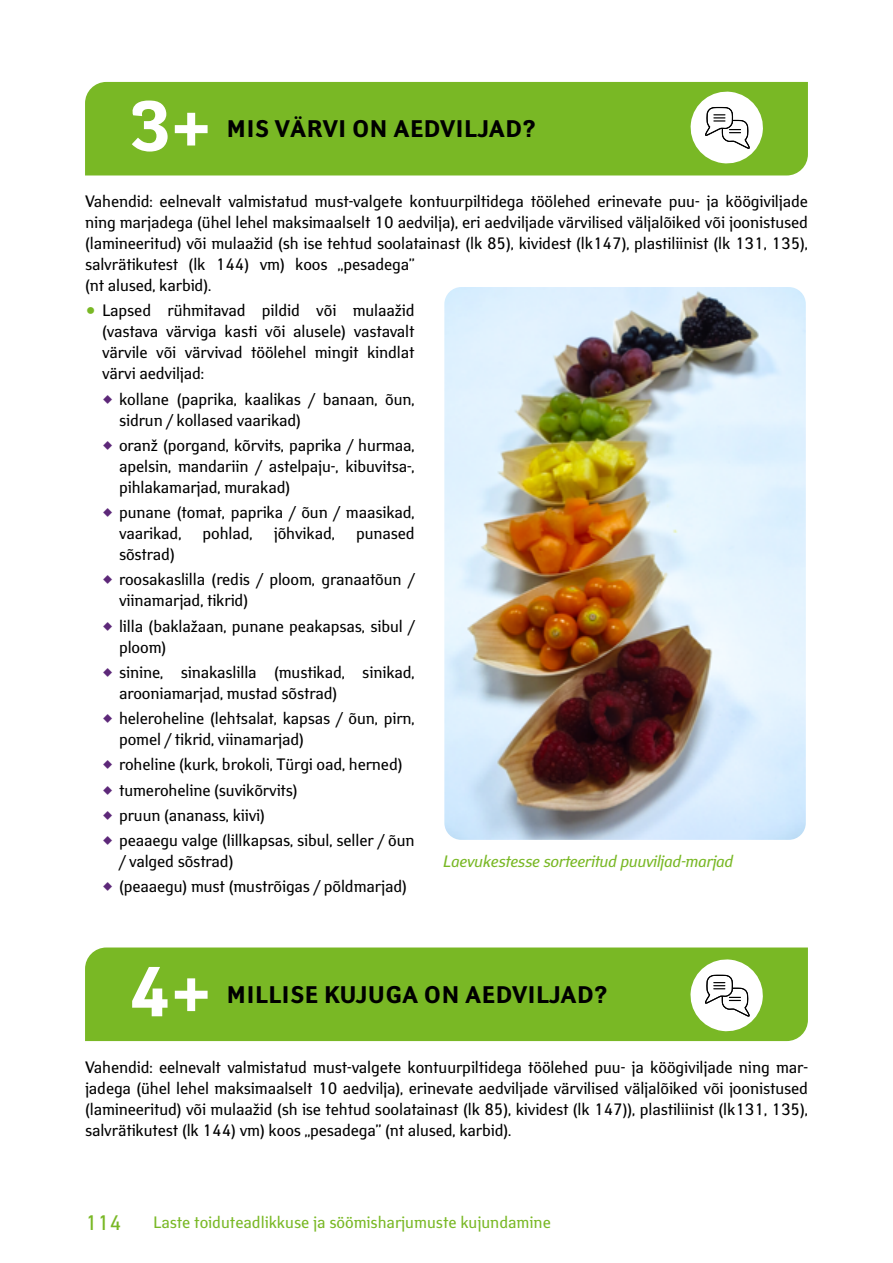
<style>
.page{position:relative;width:893px;height:1263px;background:#fff}
.page>*{position:absolute;margin:0;border:0;box-sizing:border-box;transform-origin:0 0}
.t1{font:700 70.5px "Yanus";color:#fff}
.t2{font:700 24px "Yanus";letter-spacing:.005em;color:#000}
.t3{font:21px "Yanus";color:#79b825}
.t4{font:16.5px/21px "Yanus";letter-spacing:-.005em;color:#000}
.t5{font:16.5px "Yanus";color:#79b825}
.t6{font:italic 16.5px "Yanus";letter-spacing:-.01em;color:#79b825}
.s1{color:#5d2879}
</style>
<div class="page">
<div style="left:85px;top:82px;width:723px;height:93px;background:#79b825"></div>
<div style="left:85px;top:947px;width:723px;height:94px;background:#79b825"></div>
<svg style="left:691px;top:92px;width:72px;height:71px"></svg>
<svg style="left:690px;top:959px;width:73px;height:72px"></svg>
<img style="left:444px;top:287px;width:362px;height:553px">
<h1 class="t1" style="left:128px;top:85px;width:84px">3+</h1>
<h2 class="t2" style="left:227px;top:115px;width:311px">MIS VÄRVI ON AEDVILJAD?</h2>
<p class="t4" style="left:85px;top:191px;width:724px">Vahendid: eelnevalt valmistatud must-valgete kontuurpiltidega töölehed erinevate puu- ja köögiviljade ning marjadega (ühel lehel maksimaalselt 10 aedvilja), eri aedviljade värvilised väljalõiked või joonistused (lamineeritud) või mulaažid (sh ise tehtud soolatainast (lk 85), kividest (lk147), plastiliinist (lk 131, 135), salvrätikutest (lk 144) vm) koos „pesadega”<br>(nt alused, karbid).</p>
<p class="t4" style="left:102px;top:300px;width:314px;text-align:justify">Lapsed rühmitavad pildid või mulaažid (vastava värviga kasti või alusele) vastavalt värvile või värvivad töölehel mingit kindlat värvi aedviljad:</p>
<p class="t4" style="left:119px;top:388px;width:297px;text-indent:-17px"><span class="s1">▲</span> kollane (paprika, kaalikas / banaan, õun, sidrun / kollased vaarikad)</p>
<p class="t4" style="left:119px;top:435px;width:297px;text-align:justify;text-indent:-17px"><span class="s1">▲</span> oranž (porgand, kõrvits, paprika / hurmaa, apelsin, mandariin / astelpaju-, kibuvitsa-, pihlakamarjad, murakad)</p>
<p class="t4" style="left:119px;top:502px;width:297px;text-indent:-17px"><span class="s1">▲</span> punane (tomat, paprika / õun / maasikad, vaarikad,</p>
<p class="t4" style="left:203px;top:523px;width:52px">pohlad,</p>
<p class="t4" style="left:274px;top:523px;width:63px">jõhvikad,</p>
<p class="t4" style="left:356px;top:523px;width:60px">punased</p>
<p class="t4" style="left:119px;top:544px;width:57px">sõstrad)</p>
<p class="t4" style="left:119px;top:569px;width:297px;text-indent:-17px"><span class="s1">▲</span> roosakaslilla (redis / ploom, granaatõun / viinamarjad, tikrid)</p>
<p class="t4" style="left:119px;top:615px;width:297px;text-indent:-17px"><span class="s1">▲</span> lilla (baklažaan, punane peakapsas, sibul / ploom)</p>
<p class="t4" style="left:119px;top:662px;width:297px;text-indent:-17px"><span class="s1">▲</span> sinine, sinakaslilla (mustikad, sinikad, arooniamarjad, mustad sõstrad)</p>
<p class="t4" style="left:119px;top:708px;width:297px;text-indent:-17px"><span class="s1">▲</span> heleroheline (lehtsalat, kapsas / õun, pirn, pomel / tikrid, viinamarjad)</p>
<p class="t4" style="left:102px;top:754px;width:302px"><span class="s1">▲</span> roheline (kurk, brokoli, Türgi oad, herned)</p>
<p class="t4" style="left:102px;top:779px;width:197px"><span class="s1">▲</span> tumeroheline (suvikõrvits)</p>
<p class="t4" style="left:102px;top:805px;width:164px"><span class="s1">▲</span> pruun (ananass, kiivi)</p>
<p class="t4" style="left:119px;top:830px;width:297px;text-indent:-17px"><span class="s1">▲</span> peaaegu valge (lillkapsas, sibul, seller / õun / valged sõstrad)</p>
<p class="t4" style="left:102px;top:876px;width:306px"><span class="s1">▲</span> (peaaegu) must (mustrõigas / põldmarjad)</p>
<p class="t6" style="left:442px;top:851px;width:292px">Laevukestesse sorteeritud puuviljad-marjad</p>
<h1 class="t1" style="left:128px;top:951px;width:84px">4+</h1>
<h2 class="t2" style="left:227px;top:980px;width:383px">MILLISE KUJUGA ON AEDVILJAD?</h2>
<p class="t4" style="left:85px;top:1056px;width:724px;text-align:justify">Vahendid: eelnevalt valmistatud must-valgete kontuurpiltidega töölehed puu- ja köögiviljade ning mar&shy;jadega (ühel lehel maksimaalselt 10 aedvilja), erinevate aedviljade värvilised väljalõiked või joonistused (lamineeritud) või mulaažid (sh ise tehtud soolatainast (lk 85), kividest (lk 147)), plastiliinist (lk131, 135), salvrätikutest (lk 144) vm) koos „pesadega” (nt alused, karbid).</p>
<p class="t3" style="left:85px;top:1210px;width:38px">114</p>
<p class="t5" style="left:153px;top:1212px;width:399px">Laste toiduteadlikkuse ja söömisharjumuste kujundamine</p>
</div>
